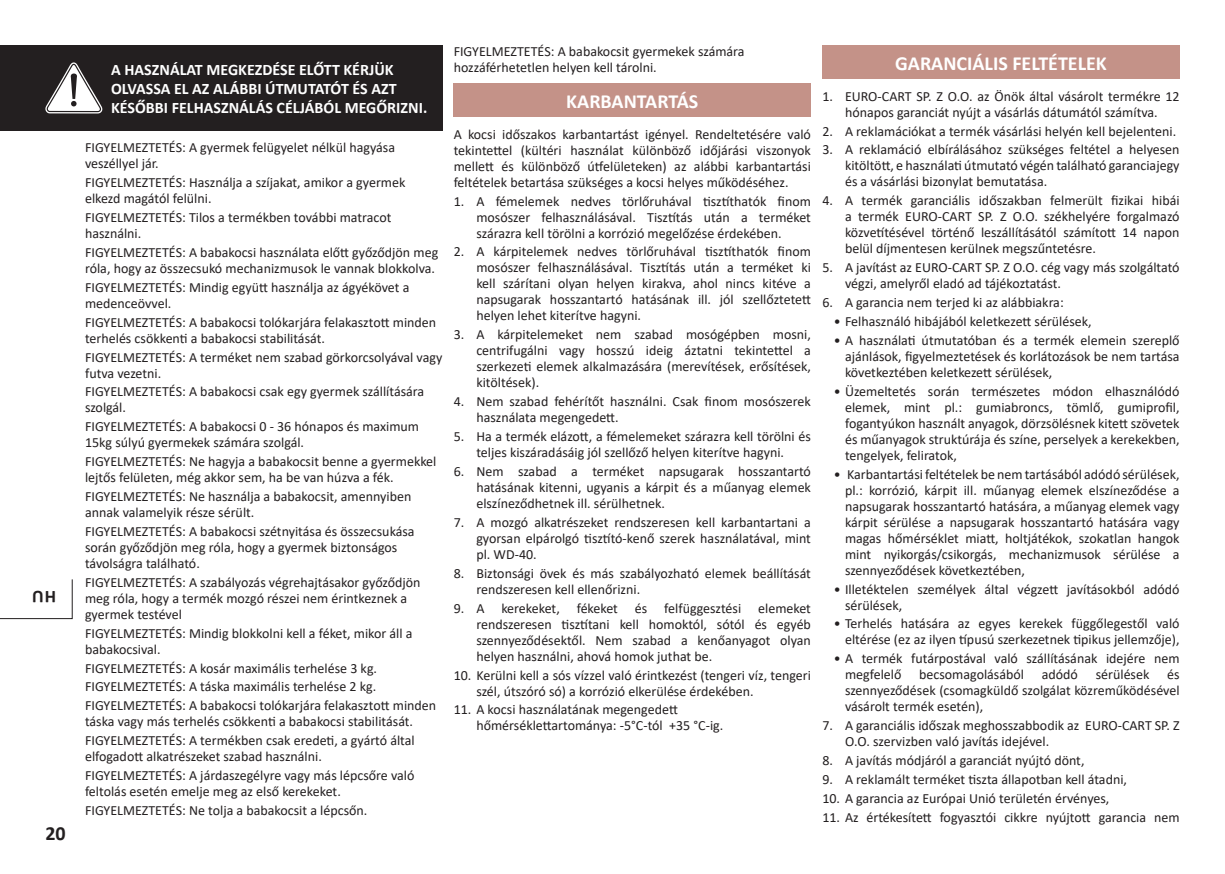
<style>
.page{position:relative;width:1225px;height:874px;background:#fff}
.page>*{position:absolute;margin:0;border:0;box-sizing:border-box;transform-origin:0 0}
.t1{font:700 20px "Calibri";color:#fff}
.t2{font:700 20px "Calibri";color:#231f20}
.t3{font:700 18px "Calibri";color:#231f20}
.t4{font:700 16px/19.2px "Calibri";color:#fff}
.t5{font:14px/16px "Calibri";color:#231f20}
</style>
<div class="page">
<div style="left:0;top:45px;width:442px;height:85px;background:#231f20"></div>
<svg style="left:45px;top:62px;width:57px;height:51px"></svg>
<div style="left:454px;top:83px;width:357px;height:34px;background:#c49288"></div>
<div style="left:822px;top:45px;width:357px;height:34px;background:#c49288"></div>
<svg style="left:0;top:579px;width:73px;height:40px"></svg>
<p class="t3" style="left:56px;top:609px;width:25px;rotate:-180deg">hu</p>
<h1 class="t2" style="left:45px;top:818px;width:22px">20</h1>
<p class="t4" style="left:111px;top:60px;width:318px">A HASZNÁLAT MEGKEZDÉSE ELŐTT KÉRJÜK<br>OLVASSA EL AZ ALÁBBI ÚTMUTATÓT ÉS AZT<br>KÉSŐBBI FELHASZNÁLÁS CÉLJÁBÓL MEGŐRIZNI.</p>
<p class="t5" style="left:85px;top:139px;width:311px">FIGYELMEZTETÉS: A gyermek felügyelet nélkül hagyása veszéllyel jár.</p>
<p class="t5" style="left:85px;top:174px;width:322px">FIGYELMEZTETÉS: Használja a szíjakat, amikor a gyermek elkezd magától felülni.</p>
<p class="t5" style="left:85px;top:209px;width:308px">FIGYELMEZTETÉS: Tilos a termékben további matracot használni.</p>
<p class="t5" style="left:85px;top:244px;width:355px">FIGYELMEZTETÉS: A babakocsi használata előtt győződjön meg róla, hogy az összecsukó mechanizmusok le vannak blokkolva.</p>
<p class="t5" style="left:85px;top:279px;width:326px">FIGYELMEZTETÉS: Mindig együtt használja az ágyékövet a medenceövvel.</p>
<p class="t5" style="left:85px;top:313px;width:353px">FIGYELMEZTETÉS: A babakocsi tolókarjára felakasztott minden terhelés csökkenti a babakocsi stabilitását.</p>
<p class="t5" style="left:85px;top:348px;width:359px">FIGYELMEZTETÉS: A terméket nem szabad görkorcsolyával vagy futva vezetni.</p>
<p class="t5" style="left:85px;top:383px;width:341px">FIGYELMEZTETÉS: A babakocsi csak egy gyermek szállítására szolgál.</p>
<p class="t5" style="left:85px;top:418px;width:335px">FIGYELMEZTETÉS: A babakocsi 0 - 36 hónapos és maximum<br>15kg súlyú gyermekek számára szolgál.</p>
<p class="t5" style="left:85px;top:453px;width:353px">FIGYELMEZTETÉS: Ne hagyja a babakocsit benne a gyermekkel lejtős felületen, még akkor sem, ha be van húzva a fék.</p>
<p class="t5" style="left:85px;top:488px;width:328px">FIGYELMEZTETÉS: Ne használja a babakocsit, amennyiben annak valamelyik része sérült.</p>
<p class="t5" style="left:85px;top:522px;width:331px">FIGYELMEZTETÉS: A babakocsi szétnyitása és összecsukása során győződjön meg róla, hogy a gyermek biztonságos távolságra található.</p>
<p class="t5" style="left:85px;top:573px;width:337px">FIGYELMEZTETÉS: A szabályozás végrehajtásakor győződjön meg róla, hogy a termék mozgó részei nem érintkeznek a gyermek testével</p>
<p class="t5" style="left:85px;top:624px;width:329px">FIGYELMEZTETÉS: Mindig blokkolni kell a féket, mikor áll a babakocsival.</p>
<p class="t5" style="left:85px;top:657px;width:353px;line-height:18.8px">FIGYELMEZTETÉS: A kosár maximális terhelése 3 kg.<br>FIGYELMEZTETÉS: A táska maximális terhelése 2 kg.<br>FIGYELMEZTETÉS: A babakocsi tolókarjára felakasztott minden</p>
<p class="t5" style="left:85px;top:711px;width:331px;line-height:18.8px">táska vagy más terhelés csökkenti a babakocsi stabilitását.<br>FIGYELMEZTETÉS: A termékben csak eredeti, a gyártó által</p>
<p class="t5" style="left:85px;top:746px;width:331px;line-height:18.8px">elfogadott alkatrészeket szabad használni.<br>FIGYELMEZTETÉS: A járdaszegélyre vagy más lépcsőre való</p>
<p class="t5" style="left:85px;top:781px;width:284px;line-height:18.8px">feltolás esetén emelje meg az első kerekeket.<br>FIGYELMEZTETÉS: Ne tolja a babakocsit a lépcsőn.</p>
<p class="t5" style="left:454px;top:43px;width:292px">FIGYELMEZTETÉS: A babakocsit gyermekek számára hozzáférhetetlen helyen kell tárolni.</p>
<h1 class="t1" style="left:566px;top:87px;width:132px">KAR BAN TARTÁS</h1>
<p class="t5" style="left:454px;top:125px;width:359px;text-align:justify">A kocsi időszakos karbantartást igényel. Rendeltetésére való tekintettel (kültéri használat különböző időjárási viszonyok mellett és különböző útfelületeken) az alábbi karbantartási feltételek betartása szükséges a kocsi helyes működéséhez.</p>
<p class="t5" style="left:476px;top:192px;width:336px;text-align:justify;text-indent:-23px">1. A fémelemek nedves törlőruhával tisztíthatók finom mosószer felhasználásával. Tisztítás után a terméket szárazra kell törölni a korrózió megelőzése érdekében.</p>
<p class="t5" style="left:476px;top:243px;width:336px;text-align:justify;text-indent:-23px">2. A kárpitelemek nedves törlőruhával tisztíthatók finom mosószer felhasználásával. Tisztítás után a terméket ki kell szárítani olyan helyen kirakva, ahol nincs kitéve a napsugarak hosszantartó hatásának ill. jól szellőztetett helyen lehet kiterítve hagyni.</p>
<p class="t5" style="left:476px;top:326px;width:336px;text-align:justify;text-indent:-23px">3. A kárpitelemeket nem szabad mosógépben mosni, centrifugálni vagy hosszú ideig áztatni tekintettel a szerkezeti elemek alkalmazására (merevítések, erősítések, kitöltések).</p>
<p class="t5" style="left:476px;top:393px;width:336px;text-indent:-23px">4. Nem szabad fehérítőt használni. Csak finom mosószerek használata megengedett.</p>
<p class="t5" style="left:454px;top:428px;width:359px;text-align:center">5. Ha a termék elázott, a fémelemeket szárazra kell törölni és teljes kiszáradásáig jól szellőző helyen kiterítve hagyni.</p>
<p class="t5" style="left:476px;top:462px;width:336px;text-align:justify;text-indent:-23px">6. Nem szabad a terméket napsugarak hosszantartó hatásának kitenni, ugyanis a kárpit és a műanyag elemek elszíneződhetnek ill. sérülhetnek.</p>
<p class="t5" style="left:476px;top:513px;width:336px;text-align:justify;text-indent:-23px">7. A mozgó alkatrészeket rendszeresen kell karbantartani a gyorsan elpárolgó tisztító-kenő szerek használatával, mint pl. WD-40.</p>
<p class="t5" style="left:476px;top:564px;width:336px;text-indent:-23px">8. Biztonsági övek és más szabályozható elemek beállítását rendszeresen kell ellenőrizni.</p>
<p class="t5" style="left:476px;top:599px;width:336px;text-align:justify;text-indent:-23px">9. A kerekeket, fékeket és felfüggesztési elemeket rendszeresen tisztítani kell homoktól, sótól és egyéb szennyeződésektől. Nem szabad a kenőanyagot olyan helyen használni, ahová homok juthat be.</p>
<p class="t5" style="left:476px;top:666px;width:336px;text-indent:-23px">10. Kerülni kell a sós vízzel való érintkezést (tengeri víz, tengeri szél, útszóró só) a korrózió elkerülése érdekében.</p>
<p class="t5" style="left:476px;top:701px;width:248px;text-indent:-23px">11. A kocsi használatának megengedett hőmérséklettartománya: -5°C-tól +35 °C-ig.</p>
<h1 class="t1" style="left:895px;top:49px;width:213px">GARANCIÁLIS FELTÉTELEK</h1>
<p class="t5" style="left:822px;top:88px;width:359px;text-align:center">1. EURO-CART SP. Z O.O. az Önök által vásárolt termékre 12 hónapos garanciát nyújt a vásárlás dátumától számítva.</p>
<p class="t5" style="left:822px;top:122px;width:355px">2. A reklamációkat a termék vásárlási helyén kell bejelenteni.</p>
<p class="t5" style="left:845px;top:141px;width:336px;text-align:justify;text-indent:-23px">3. A reklamáció elbírálásához szükséges feltétel a helyesen kitöltött, e használati útmutató végén található garanciajegy és a vásárlási bizonylat bemutatása.</p>
<p class="t5" style="left:845px;top:192px;width:336px;text-align:justify;text-indent:-23px">4. A termék garanciális időszakban felmerült fizikai hibái a termék EURO-CART SP. Z O.O. székhelyére forgalmazó közvetítésével történő leszállításától számított 14 napon belül díjmentesen kerülnek megszűntetésre.</p>
<p class="t5" style="left:845px;top:259px;width:336px;text-indent:-23px">5. A javítást az EURO-CART SP. Z O.O. cég vagy más szolgáltató végzi, amelyről eladó ad tájékoztatást.</p>
<p class="t5" style="left:822px;top:294px;width:243px">6. A garancia nem terjed ki az alábbiakra:</p>
<p class="t5" style="left:833px;top:313px;width:260px">• Felhasználó hibájából keletkezett sérülések,</p>
<p class="t5" style="left:845px;top:331px;width:336px;text-align:justify;text-indent:-11px">• A használati útmutatóban és a termék elemein szereplő ajánlások, figyelmeztetések és korlátozások be nem tartása következtében keletkezett sérülések,</p>
<p class="t5" style="left:845px;top:382px;width:336px;text-align:justify;text-indent:-11px">• Üzemeltetés során természetes módon elhasználódó elemek, mint pl.: gumiabroncs, tömlő, gumiprofil, fogantyúkon használt anyagok, dörzsölésnek kitett szövetek és műanyagok struktúrája és színe, perselyek a kerekekben, tengelyek, feliratok,</p>
<p class="t5" style="left:845px;top:465px;width:336px;text-align:justify;text-indent:-11px">• Karbantartási feltételek be nem tartásából adódó sérülések, pl.: korrózió, kárpit ill. műanyag elemek elszíneződése a napsugarak hosszantartó hatására, a műanyag elemek vagy kárpit sérülése a napsugarak hosszantartó hatására vagy magas hőmérséklet miatt, holtjátékok, szokatlan hangok mint nyikorgás/csikorgás, mechanizmusok sérülése a szennyeződések következtében,</p>
<p class="t5" style="left:845px;top:580px;width:336px;text-indent:-11px">• Illetéktelen személyek által végzett javításokból adódó sérülések,</p>
<p class="t5" style="left:833px;top:615px;width:347px;text-align:right">• Terhelés hatására az egyes kerekek függőlegestől való eltérése (ez az ilyen típusú szerkezetnek tipikus jellemzője),</p>
<p class="t5" style="left:845px;top:650px;width:336px;text-indent:-11px">• A termék futárpostával való szállításának idejére nem megfelelő</p>
<p class="t5" style="left:845px;top:666px;width:336px;text-align:justify;text-indent:322px">és szennyeződések (csomagküldő szolgálat közreműködésével vásárolt termék esetén),</p>
<p class="t5" style="left:845px;top:716px;width:336px;text-indent:-23px">7. A garanciális időszak meghosszabbodik az EURO-CART SP. Z<br>O.O. szervizben való javítás idejével.</p>
<p class="t5" style="left:822px;top:751px;width:264px">8. A javítás módjáról a garanciát nyújtó dönt,</p>
<p class="t5" style="left:822px;top:770px;width:306px">9. A reklamált terméket tiszta állapotban kell átadni,</p>
<p class="t5" style="left:822px;top:789px;width:289px">10. A garancia az Európai Unió területén érvényes,</p>
<p class="t5" style="left:822px;top:808px;width:359px">11. Az értékesített fogyasztói cikkre nyújtott garancia nem</p>
<p class="t5" style="left:919px;top:666px;width:106px">becsomagolásából</p>
<p class="t5" style="left:1041px;top:666px;width:38px">adódó</p>
<p class="t5" style="left:1095px;top:666px;width:55px">sérülések</p>
</div>
